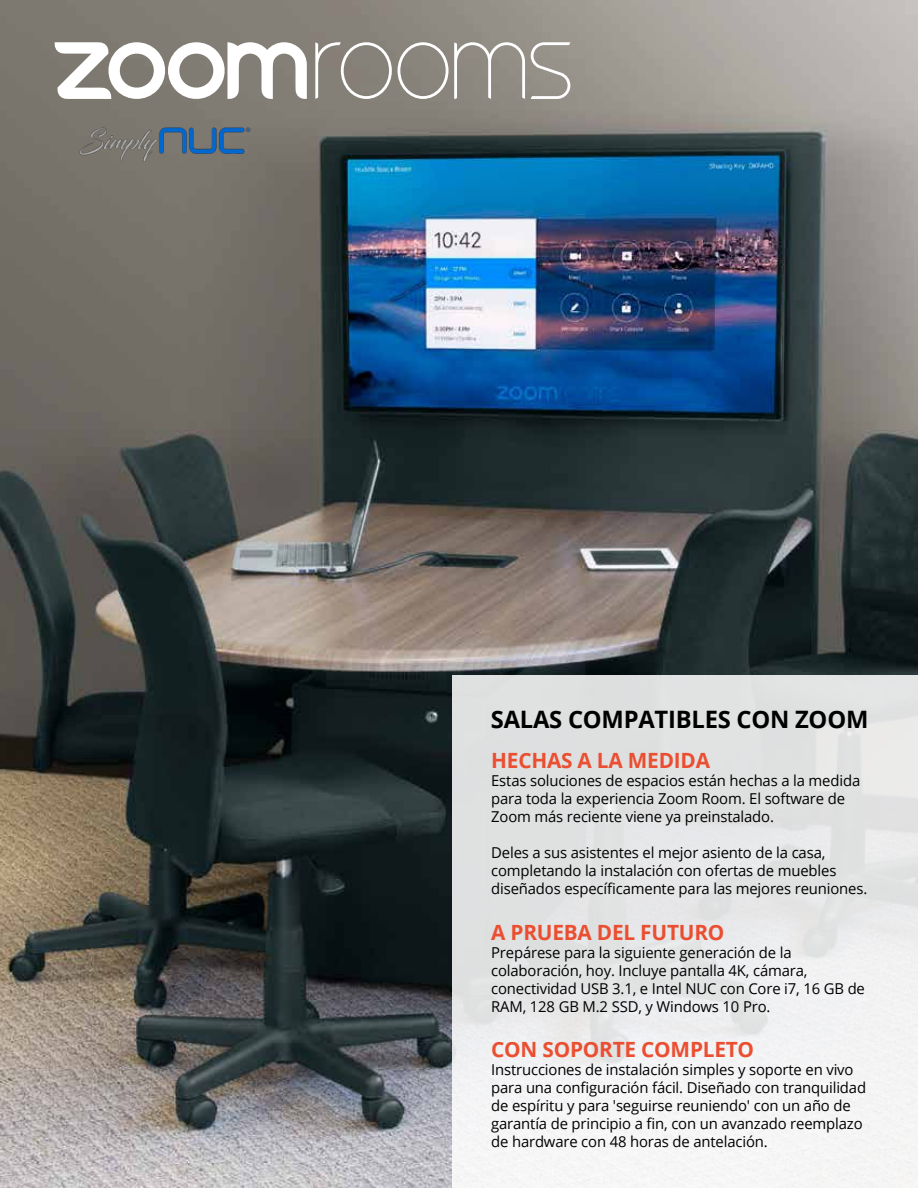
<style>
.page{position:relative;width:918px;height:1188px;background:#fff}
.page>*{position:absolute;margin:0;border:0;box-sizing:border-box;transform-origin:0 0}
.t1{font:700 24px "Open Sans";letter-spacing:-.01em;color:#000}
.t2{font:700 21px "Open Sans";letter-spacing:-.01em;color:#eb4e30}
.t3{font:15px/18px "Open Sans";letter-spacing:-.01em;color:#000}
</style>
<div class="page">
<img style="left:0;top:0;width:918px;height:1188px">
<svg style="left:315px;top:42px;width:77px;height:57px;background:#98948d"></svg>
<svg style="left:398px;top:42px;width:127px;height:57px;background:#9d9992"></svg>
<svg style="left:531px;top:42px;width:39px;height:57px;background:#a8a49d"></svg>
<svg style="left:55px;top:42px;width:252px;height:60px"></svg>
<img style="left:78px;top:127px;width:173px;height:35px">
<div style="left:452px;top:675px;width:466px;height:513px;background:linear-gradient(to bottom,#dbdcdd,#f6f6f7)"></div>
<h1 class="t1" style="left:491px;top:702px;width:379px">SALAS COMPATIBLES CON ZOOM</h1>
<h2 class="t2" style="left:491px;top:746px;width:220px">HECHAS A LA MEDIDA</h2>
<p class="t3" style="left:491px;top:771px;width:371px">Estas soluciones de espacios están hechas a la medida para toda la experiencia Zoom Room. El software de<br>Zoom más reciente viene ya preinstalado.</p>
<p class="t3" style="left:491px;top:843px;width:378px">Deles a sus asistentes el mejor asiento de la casa, completando la instalación con ofertas de muebles diseñados específicamente para las mejores reuniones.</p>
<h2 class="t2" style="left:491px;top:917px;width:235px">A PRUEBA DEL FUTURO</h2>
<p class="t3" style="left:491px;top:943px;width:375px">Prepárese para la siguiente generación de la colaboración, hoy. Incluye pantalla 4K, cámara, conectividad USB 3.1, e Intel NUC con Core i7, 16 GB de RAM, 128 GB M.2 SSD, y Windows 10 Pro.</p>
<h2 class="t2" style="left:491px;top:1035px;width:264px">CON SOPORTE COMPLETO</h2>
<p class="t3" style="left:491px;top:1060px;width:376px">Instrucciones de instalación simples y soporte en vivo para una configuración fácil. Diseñado con tranquilidad de espíritu y para 'seguirse reuniendo' con un año de garantía de principio a fin, con un avanzado reemplazo de hardware con 48 horas de antelación.</p>
</div>
